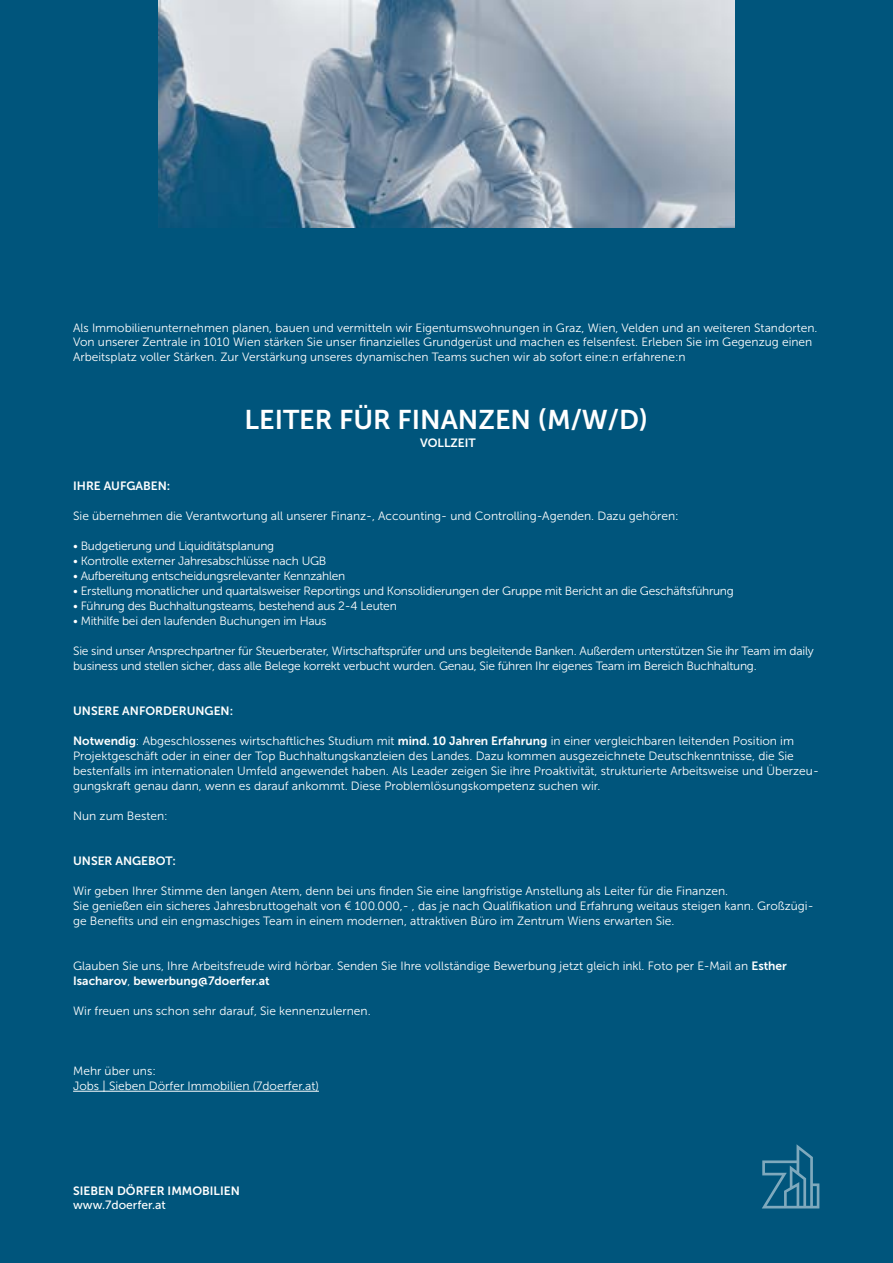
<style>
.page{position:relative;width:893px;height:1263px;background:#00557c}
.page>*{position:absolute;margin:0;border:0;box-sizing:border-box;transform-origin:0 0}
.t1{font:27px "Museo Sans 700";color:#fff}
.t2{font:12px/15px "Museo Sans 300";color:#fff}
.t3{font:12px/15px "Museo Sans 300";letter-spacing:-.02em;color:#fff}
.t4{font:12px "Museo Sans 700";color:#fff}
.t5{font:12px "Museo Sans 500";color:#fff}
.s1{font-family:"Museo Sans 700"}
.s2{font-family:"Museo Sans 300"}
</style>
<div class="page">
<img style="left:158px;top:0;width:577px;height:227px">
<hr style="left:73px;top:1091px;width:246px;height:1px;background:#fff">
<svg style="left:762px;top:1144px;width:57px;height:64px"></svg>
<p class="t2" style="left:73px;top:321px;width:746px;line-height:14.4px">Als Immobilienunternehmen planen, bauen und vermitteln wir Eigentumswohnungen in Graz, Wien, Velden und an weiteren Standorten.<br>Von unserer Zentrale in 1010 Wien stärken Sie unser finanzielles Grundgerüst und machen es felsenfest. Erleben Sie im Gegenzug einen<br>Arbeitsplatz voller Stärken. Zur Verstärkung unseres dynamischen Teams suchen wir ab sofort eine:n erfahrene:n</p>
<h1 class="t1" style="left:245px;top:405px;width:405px">LEITER FÜR FINANZEN (M/W/D)</h1>
<p class="t4" style="left:420px;top:436px;width:57px">VOLLZEIT</p>
<p class="t4" style="left:73px;top:479px;width:99px">IHRE AUFGABEN:</p>
<p class="t2" style="left:73px;top:508px;width:607px">Sie übernehmen die Verantwortung all unserer Finanz-, Accounting- und Controlling-Agenden. Dazu gehören:</p>
<p class="t3" style="left:73px;top:538px;width:203px">• Budgetierung und Liquiditätsplanung</p>
<p class="t3" style="left:73px;top:553px;width:255px">• Kontrolle externer Jahresabschlüsse nach UGB</p>
<p class="t3" style="left:73px;top:568px;width:274px">• Aufbereitung entscheidungsrelevanter Kennzahlen</p>
<p class="t3" style="left:73px;top:583px;width:662px">• Erstellung monatlicher und quartalsweiser Reportings und Konsolidierungen der Gruppe mit Bericht an die Geschäftsführung</p>
<p class="t3" style="left:73px;top:598px;width:325px">• Führung des Buchhaltungsteams, bestehend aus 2-4 Leuten</p>
<p class="t3" style="left:73px;top:613px;width:255px">• Mithilfe bei den laufenden Buchungen im Haus</p>
<p class="t3" style="left:73px;top:643px;width:742px">Sie sind unser Ansprechpartner für Steuerberater, Wirtschaftsprüfer und uns begleitende Banken. Außerdem unterstützen Sie ihr Team im daily business und stellen sicher, dass alle Belege korrekt verbucht wurden. Genau, Sie führen Ihr eigenes Team im Bereich Buchhaltung.</p>
<p class="t4" style="left:73px;top:704px;width:162px">UNSERE ANFORDERUNGEN:</p>
<p class="t2" style="left:73px;top:733px;width:747px"><span class="s1">Notwendig</span>: Abgeschlossenes wirtschaftliches Studium mit <span class="s1">mind. 10 Jahren Erfahrung</span> in einer vergleichbaren leitenden Position im Projektgeschäft oder in einer der Top Buchhaltungskanzleien des Landes. Dazu kommen ausgezeichnete Deutschkenntnisse, die Sie bestenfalls im internationalen Umfeld angewendet haben. Als Leader zeigen Sie ihre Proaktivität, strukturierte Arbeitsweise und Überzeu&shy;gungskraft genau dann, wenn es darauf ankommt. Diese Problemlösungskompetenz suchen wir.</p>
<p class="t2" style="left:73px;top:808px;width:96px">Nun zum Besten:</p>
<p class="t4" style="left:73px;top:854px;width:104px">UNSER ANGEBOT:</p>
<p class="t2" style="left:73px;top:883px;width:742px">Wir geben Ihrer Stimme den langen Atem, denn bei uns finden Sie eine langfristige Anstellung als Leiter für die Finanzen.<br>Sie genießen ein sicheres Jahresbruttogehalt von € 100.000,- , das je nach Qualifikation und Erfahrung weitaus steigen kann. Großzügi&shy;ge Benefits und ein engmaschiges Team in einem modernen, attraktiven Büro im Zentrum Wiens erwarten Sie.</p>
<p class="t2" style="left:73px;top:958px;width:715px">Glauben Sie uns, Ihre Arbeitsfreude wird hörbar. Senden Sie Ihre vollständige Bewerbung jetzt gleich inkl. Foto per E-Mail an <span class="s1">Esther</span></p>
<p class="t4" style="left:73px;top:974px;width:198px">Isacharov<span class="s2">,</span> bewerbung@7doerfer.at</p>
<p class="t2" style="left:73px;top:1003px;width:299px">Wir freuen uns schon sehr darauf, Sie kennenzulernen.</p>
<p class="t2" style="left:73px;top:1063px;width:247px">Mehr über uns:<br>Jobs | Sieben Dörfer Immobilien (7doerfer.at)</p>
<p class="t4" style="left:73px;top:1184px;width:168px">SIEBEN DÖRFER IMMOBILIEN</p>
<p class="t5" style="left:73px;top:1198px;width:94px">www.7doerfer.at</p>
</div>
